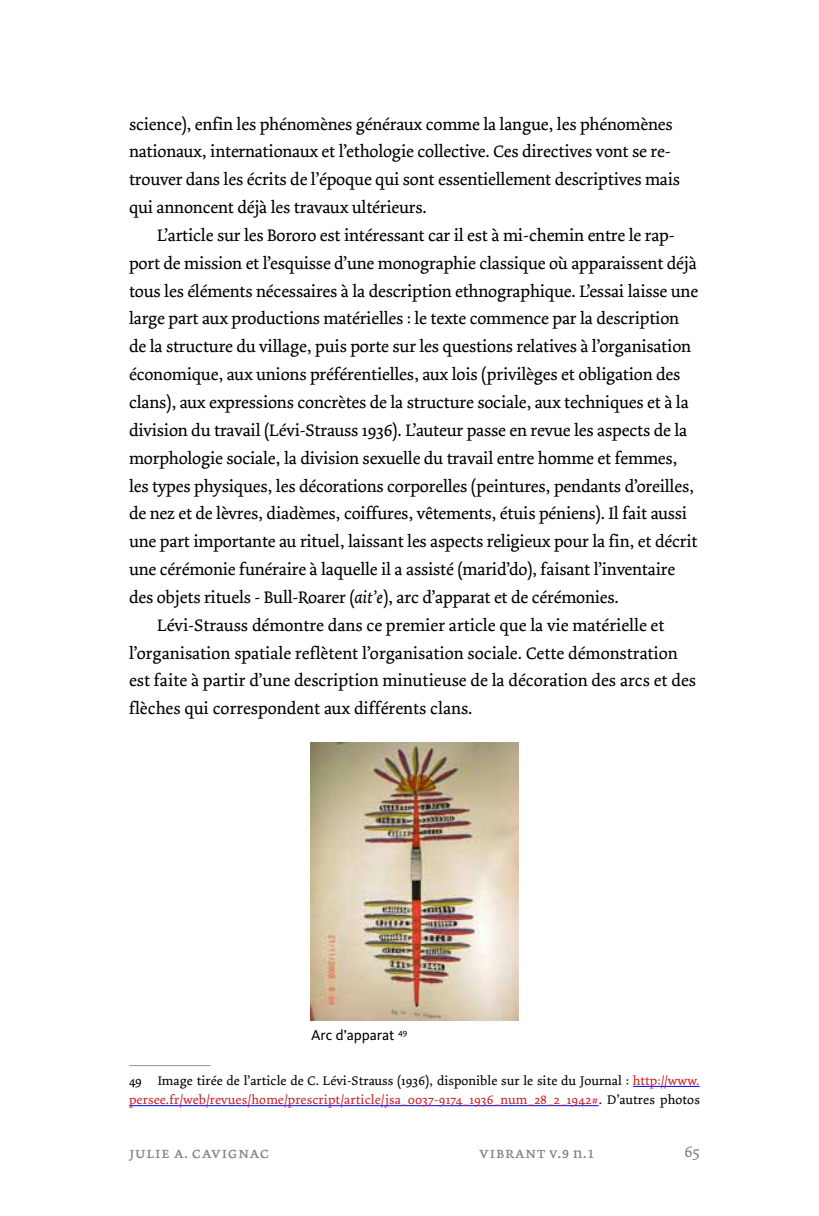
<style>
.page{position:relative;width:819px;height:1216px;background:#fff}
.page>*{position:absolute;margin:0;border:0;box-sizing:border-box;transform-origin:0 0}
.t1{font:17.5px/27.8px "Dolly";letter-spacing:-.01em;color:#000}
.t2{font:16.28px "Dolly SC";letter-spacing:.015em;color:#808285}
.t3{font:16.28px "Dolly";color:#808285}
.t4{font:14.88px "Kievit OT";color:#000}
.t5{font:13.12px/19.2px "Dolly";letter-spacing:.005em;color:#000}
.s1{font-style:italic}
.s2{color:#c9252c}
.s3{font-family:"Dolly"}
</style>
<div class="page">
<img style="left:310px;top:742px;width:209px;height:278px">
<hr style="left:129px;top:1065px;width:81px;height:1px;background:#939598">
<hr style="left:633px;top:1086px;width:66px;height:1px;background:#00f">
<hr style="left:129px;top:1105px;width:469px;height:1px;background:#00f">
<p class="t1" style="left:129px;top:110px;width:552px">science), enfin les phénomènes généraux comme la langue, les phénomènes nationaux, internationaux et l’ethologie collective. Ces directives vont se re&shy;trouver dans les écrits de l’époque qui sont essentiellement descriptives mais qui annoncent déjà les travaux ultérieurs.</p>
<p class="t1" style="left:157px;top:221px;width:519px">L’article sur les Bororo est intéressant car il est à mi-chemin entre le rap-</p>
<p class="t1" style="left:129px;top:249px;width:569px">port de mission et l’esquisse d’une monographie classique où apparaissent déjà</p>
<p class="t1" style="left:129px;top:277px;width:570px">tous les éléments nécessaires à la description ethnographique. L’essai laisse une</p>
<p class="t1" style="left:129px;top:305px;width:551px">large part aux productions matérielles : le texte commence par la description</p>
<p class="t1" style="left:129px;top:333px;width:563px">de la structure du village, puis porte sur les questions relatives à l’organisation</p>
<p class="t1" style="left:129px;top:361px;width:552px">économique, aux unions préférentielles, aux lois (privilèges et obligation des</p>
<p class="t1" style="left:129px;top:388px;width:561px">clans), aux expressions concrètes de la structure sociale, aux techniques et à la</p>
<p class="t1" style="left:129px;top:416px;width:559px">division du travail (Lévi-Strauss 1936). L’auteur passe en revue les aspects de la</p>
<p class="t1" style="left:129px;top:444px;width:550px">morphologie sociale, la division sexuelle du travail entre homme et femmes,</p>
<p class="t1" style="left:129px;top:472px;width:566px">les types physiques, les décorations corporelles (peintures, pendants d’oreilles,</p>
<p class="t1" style="left:129px;top:500px;width:559px">de nez et de lèvres, diadèmes, coiffures, vêtements, étuis péniens). Il fait aussi</p>
<p class="t1" style="left:129px;top:528px;width:570px">une part importante au rituel, laissant les aspects religieux pour la fin, et décrit</p>
<p class="t1" style="left:129px;top:555px;width:547px">une cérémonie funéraire à laquelle il a assisté (marid’do), faisant l’inventaire</p>
<p class="t1" style="left:129px;top:583px;width:491px">des objets rituels - Bull-Roarer (<span class="s1">ait’e</span>), arc d’apparat et de cérémonies.</p>
<p class="t1" style="left:157px;top:611px;width:509px">Lévi-Strauss démontre dans ce premier article que la vie matérielle et</p>
<p class="t1" style="left:129px;top:639px;width:550px">l’organisation spatiale reflètent l’organisation sociale. Cette démonstration</p>
<p class="t1" style="left:129px;top:667px;width:568px">est faite à partir d’une description minutieuse de la décoration des arcs et des</p>
<p class="t1" style="left:129px;top:695px;width:345px">flèches qui correspondent aux différents clans.</p>
<p class="t4" style="left:311px;top:1025px;width:98px">Arc d’apparat <sup>49</sup></p>
<p class="t5" style="left:129px;top:1071px;width:572px">49 Image tirée de l’article de C. Lévi-Strauss (1936), disponible sur le site du Journal : <span class="s2">http://www. persee.fr/web/revues/home/prescript/article/jsa_0037-9174_1936_num_28_2_1942#</span>. D’autres photos</p>
<p class="t3" style="left:684px;top:1141px;width:17px">65</p>
<p class="t2" style="left:129px;top:1143px;width:142px">julie a. cavignac</p>
<p class="t2" style="left:479px;top:1143px;width:117px">vibrant <span class="s3">v</span>.9 <span class="s3">n</span>.1</p>
</div>
